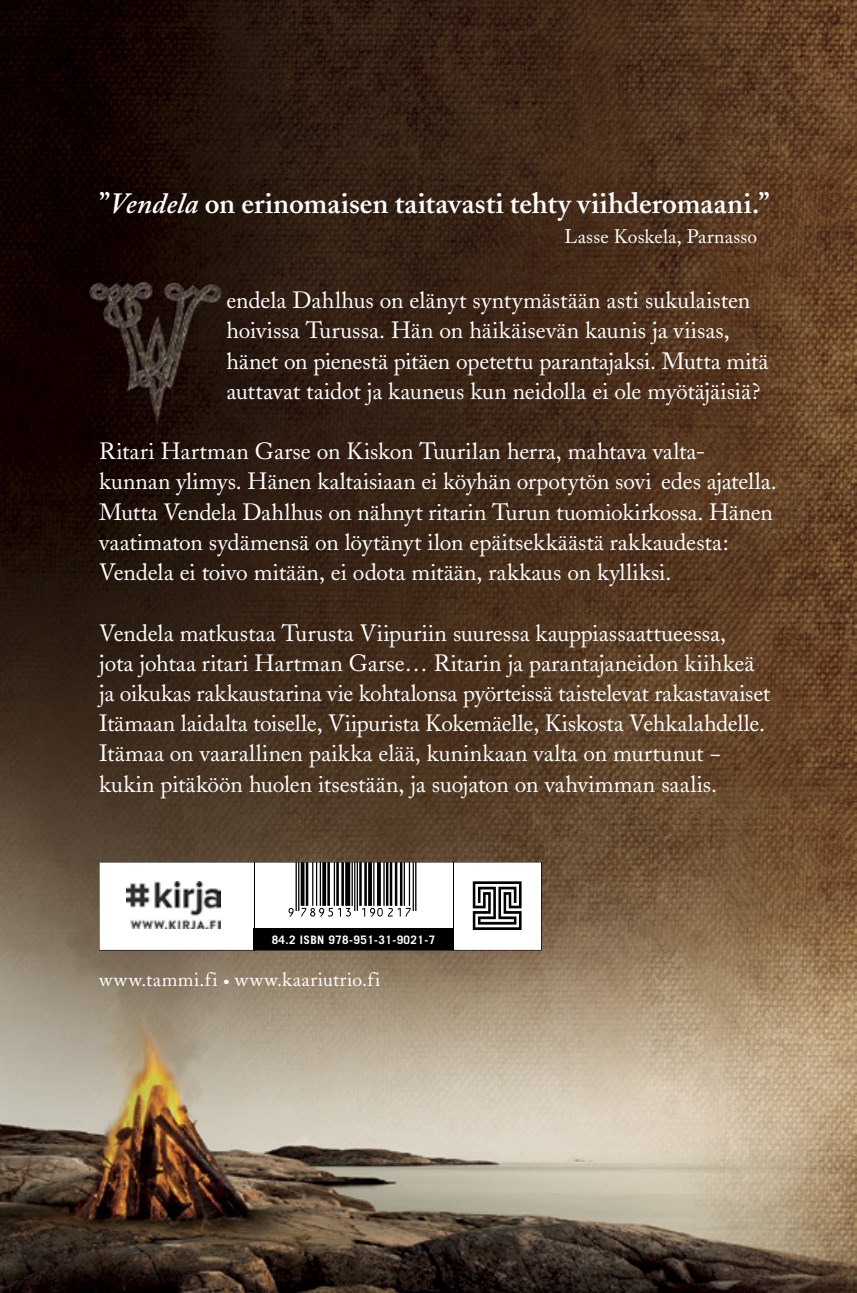
<style>
.page{position:relative;width:857px;height:1293px;background:#fff}
.page>*{position:absolute;margin:0;border:0;box-sizing:border-box;transform-origin:0 0}
.t1{font:54.6px "Viisas EAN Tavallinen";color:#000}
.t2{font:600 29.2px "Adobe Caslon";color:#fff}
.t3{font:23.4px/30.2px "Adobe Caslon";letter-spacing:-.005em;color:#fff}
.t4{font:19.4px "Adobe Caslon";letter-spacing:.035em;color:#fff}
.t5{font:19.4px "Adobe Caslon";letter-spacing:.015em;color:#fff}
.t6{font:700 11.6px "Trade Gothic LT Std";letter-spacing:.035em;color:#fff}
.s1{font-family:"Adobe Caslon Pro";font-style:italic}
</style>
<div class="page">
<img style="left:0;top:0;width:856px;height:1293px">
<svg style="left:99px;top:862px;width:442px;height:88px"></svg>
<hr style="left:254px;top:862px;width:1px;height:88px;background:#000">
<hr style="left:452px;top:862px;width:1px;height:88px;background:#000">
<hr style="left:254px;top:928px;width:198px;height:1px;background:#000">
<img style="left:127px;top:881px;width:94px;height:47px">
<p class="t2" style="left:99px;top:186px;width:671px">”<span class="s1">Vendela</span> on erinomaisen taitavasti tehty viihderomaani.”</p>
<p class="t5" style="left:564px;top:225px;width:194px">Lasse Koskela, Parnasso</p>
<p class="t3" style="left:226px;top:285px;width:543px">endela Dahlhus on elänyt syntymästään asti sukulaisten hoivissa Turussa. Hän on häikäisevän kaunis ja viisas, hänet on pienestä pitäen opetettu parantajaksi. Mutta mitä auttavat taidot ja kauneus kun neidolla ei ole myötäjäisiä?</p>
<p class="t3" style="left:99px;top:436px;width:678px">Ritari Hartman Garse on Kiskon Tuurilan herra, mahtava valta&shy;kunnan ylimys. Hänen kaltaisiaan ei köyhän orpotytön sovi edes ajatella.<br>Mutta Vendela Dahlhus on nähnyt ritarin Turun tuomiokirkossa. Hänen vaatimaton sydämensä on löytänyt ilon epäitsekkäästä rakkaudesta:<br>Vendela ei toivo mitään, ei odota mitään, rakkaus on kylliksi.</p>
<p class="t3" style="left:99px;top:618px;width:672px">Vendela matkustaa Turusta Viipuriin suuressa kauppiassaattueessa,<br>jota johtaa ritari Hartman Garse… Ritarin ja parantajaneidon kiihkeä ja oikukas rakkaustarina vie kohtalonsa pyörteissä taistelevat rakastavaiset Itämaan laidalta toiselle, Viipurista Kokemäelle, Kiskosta Vehkalahdelle.<br>Itämaa on vaarallinen paikka elää, kuninkaan valta on murtunut − kukin pitäköön huolen itsestään, ja suojaton on vahvimman saalis.</p>
<h1 class="t1" style="left:286px;top:861px;width:131px">*9789513190217*</h1>
<p class="t6" style="left:271px;top:932px;width:165px">84.2 ISBN 978-951-31-9021-7</p>
<p class="t4" style="left:99px;top:968px;width:282px">www.tammi.fi • www.kaariutrio.fi</p>
</div>
